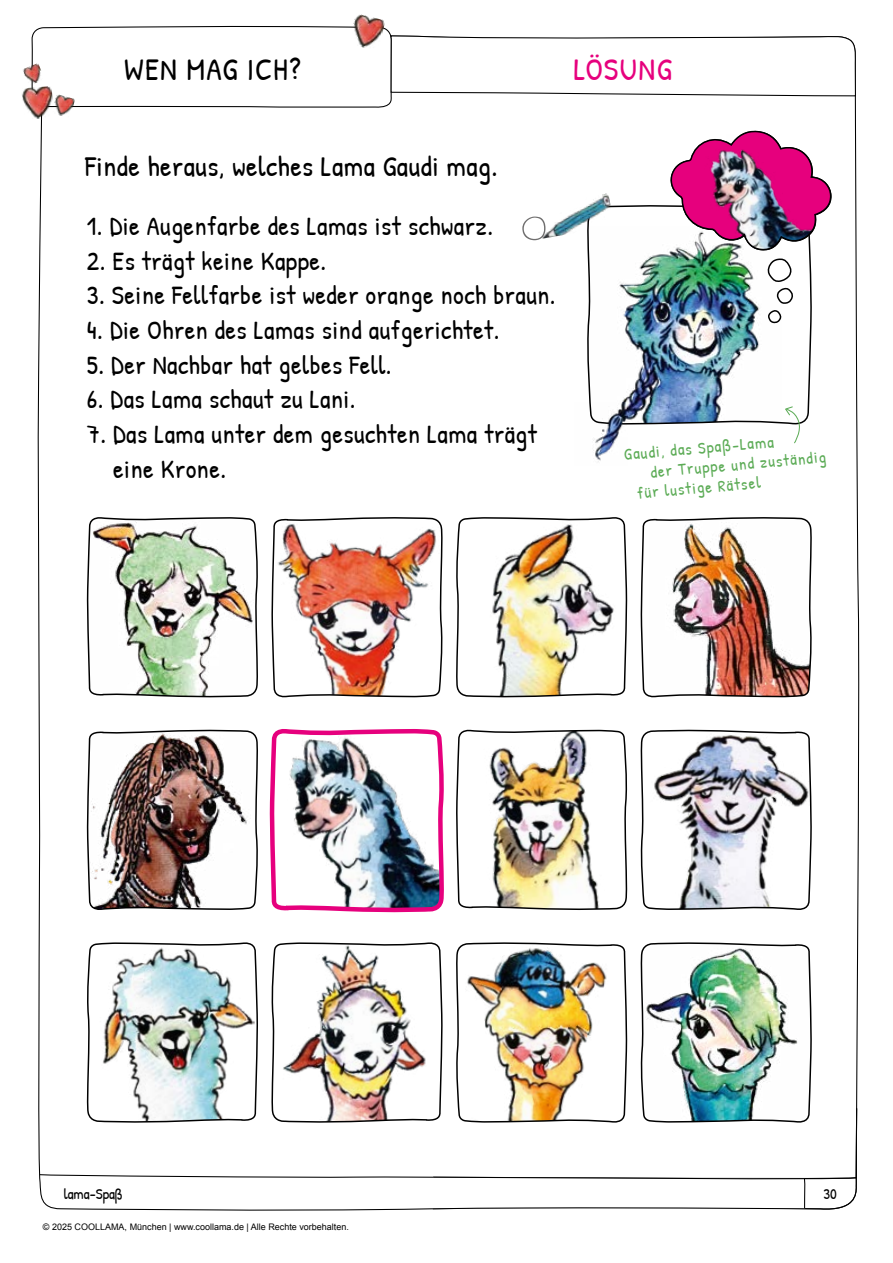
<style>
.page{position:relative;width:893px;height:1263px;background:#fff}
.page>*{position:absolute;margin:0;border:0;box-sizing:border-box;transform-origin:0 0}
.t1{font:31.35px "Patrick Hand";letter-spacing:.035em;color:#000}
.t2{font:31.35px "Patrick Hand";letter-spacing:.045em;color:#e6007d}
.t3{font:28.5px "Patrick Hand";letter-spacing:.02em;color:#000}
.t4{font:26.4px/34.8px "Patrick Hand";letter-spacing:.02em;color:#000}
.t5{font:16.5px "Patrick Hand";color:#5dac57}
.t6{font:15px "Patrick Hand";color:#000}
.t7{font:9px "Arial";color:#000}
</style>
<div class="page">
<img style="left:353px;top:14px;width:32px;height:11px">
<img style="left:22px;top:87px;width:9px;height:26px">
<img style="left:23px;top:66px;width:8px;height:16px">
<img style="left:640px;top:729px;width:172px;height:181px">
<img style="left:456px;top:517px;width:172px;height:181px">
<img style="left:640px;top:517px;width:172px;height:181px">
<img style="left:271px;top:517px;width:172px;height:181px">
<img style="left:86px;top:729px;width:172px;height:181px">
<img style="left:456px;top:729px;width:172px;height:181px">
<img style="left:86px;top:517px;width:172px;height:181px">
<img style="left:587px;top:250px;width:225px;height:175px">
<svg style="left:766px;top:257px;width:28px;height:68px"></svg>
<svg style="left:784px;top:406px;width:18px;height:38px"></svg>
<img style="left:587px;top:402px;width:40px;height:60px">
<img style="left:269px;top:729px;width:175px;height:184px">
<svg style="left:31px;top:25px;width:825px;height:225px"></svg>
<img style="left:39px;top:940px;width:819px;height:271px">
<p class="t1" style="left:124px;top:48px;width:178px">WEN MAG ICH?</p>
<p class="t2" style="left:574px;top:48px;width:100px">LÖSUNG</p>
<p class="t3" style="left:85px;top:146px;width:414px">Finde heraus, welches Lama Gaudi mag.</p>
<p class="t4" style="left:87px;top:208px;width:408px">1. Die Augenfarbe des Lamas ist schwarz.</p>
<p class="t4" style="left:87px;top:243px;width:241px">2. Es trägt keine Kappe.</p>
<p class="t4" style="left:87px;top:277px;width:470px">3. Seine Fellfarbe ist weder orange noch braun.</p>
<p class="t4" style="left:87px;top:312px;width:414px">4. Die Ohren des Lamas sind aufgerichtet.</p>
<p class="t4" style="left:87px;top:347px;width:306px">5. Der Nachbar hat gelbes Fell.</p>
<p class="t4" style="left:87px;top:381px;width:270px">6. Das Lama schaut zu Lani.</p>
<p class="t4" style="left:113px;top:416px;width:425px;text-indent:-26px">7. Das Lama unter dem gesuchten Lama trägt eine Krone.</p>
<p class="t5" style="left:623px;top:443px;width:152px;rotate:-5deg">Gaudi, das Spaß-Lama</p>
<p class="t5" style="left:649px;top:460px;width:178px;rotate:-5deg">der Truppe und zuständig</p>
<p class="t5" style="left:636px;top:481px;width:125px;rotate:-5deg">für lustige Rätsel</p>
<p class="t6" style="left:64px;top:1183px;width:61px">lama-Spaß</p>
<p class="t7" style="left:43px;top:1221px;width:307px">© 2025 COOLLAMA, München | www.coollama.de | Alle Rechte vorbehalten.</p>
<p class="t6" style="left:823px;top:1183px;width:15px">30</p>
</div>
